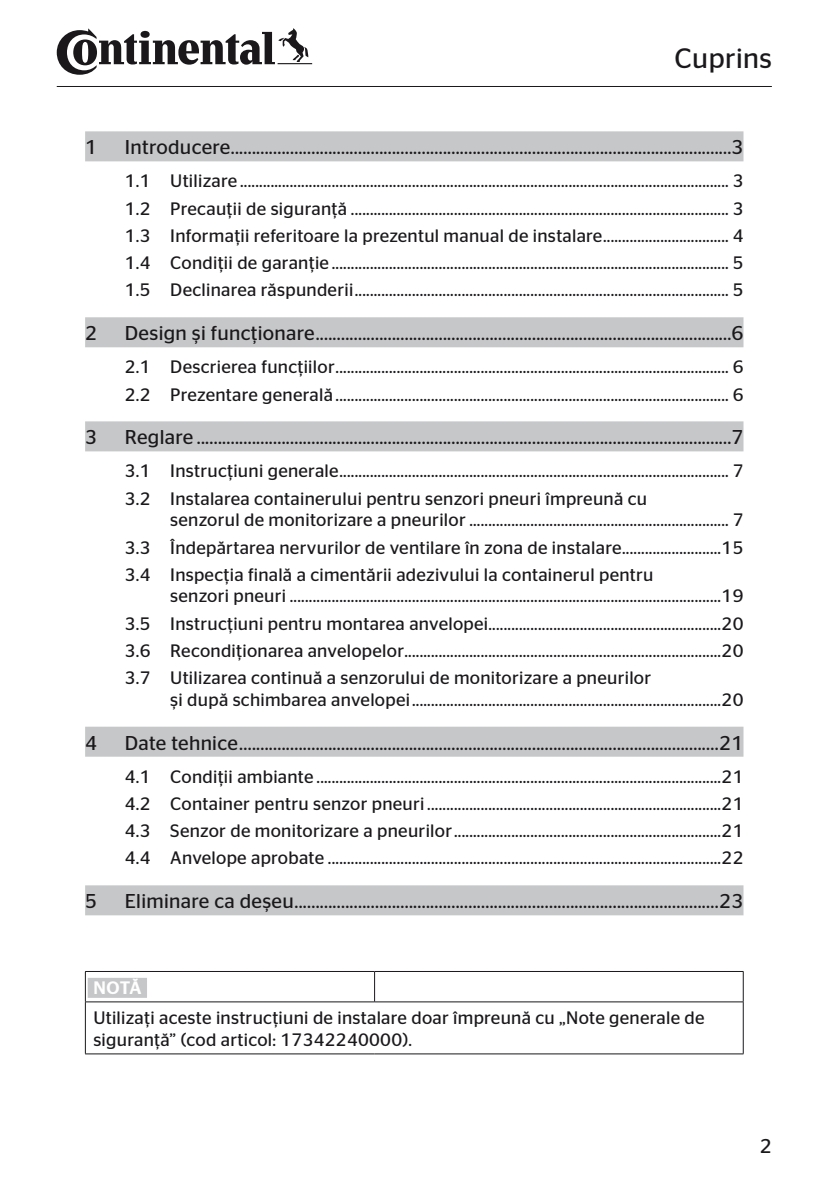
<style>
.page{position:relative;width:840px;height:1191px;background:#fff}
.page>*{position:absolute;margin:0;border:0;box-sizing:border-box;transform-origin:0 0}
.t1{font:28px "Continental Stag Sans";letter-spacing:.015em;color:#1a181b}
.t2{font:20px "Continental Stag Sans";letter-spacing:.015em;color:#1a181b}
.t3{font:18px/27.2px "Continental Stag Sans";letter-spacing:.015em;color:#1a181b;text-align:justify}
.t4{font:500 18px "Continental Stag Sans";color:#fff}
</style>
<div class="page">
<hr style="left:57px;top:86px;width:714px;height:1px;background:#1a181b">
<svg style="left:57px;top:28px;width:255px;height:47px"></svg>
<div style="left:85px;top:131px;width:658px;height:30px;background:#c6c7c9"></div>
<div style="left:85px;top:317px;width:658px;height:30px;background:#c6c7c9"></div>
<div style="left:85px;top:421px;width:658px;height:30px;background:#c6c7c9"></div>
<div style="left:85px;top:726px;width:658px;height:30px;background:#c6c7c9"></div>
<div style="left:85px;top:885px;width:658px;height:30px;background:#c6c7c9"></div>
<hr style="left:742px;top:1002px;width:1px;height:51px;background:#1a181b">
<hr style="left:85px;top:971px;width:289px;height:1px;background:#1a181b">
<hr style="left:85px;top:971px;width:1px;height:30px;background:#1a181b">
<hr style="left:374px;top:971px;width:369px;height:1px;background:#1a181b">
<hr style="left:374px;top:971px;width:1px;height:30px;background:#1a181b">
<hr style="left:742px;top:971px;width:1px;height:30px;background:#1a181b">
<hr style="left:85px;top:1001px;width:289px;height:1px;background:#1a181b">
<hr style="left:85px;top:1002px;width:1px;height:51px;background:#1a181b">
<hr style="left:374px;top:1001px;width:369px;height:1px;background:#1a181b">
<hr style="left:85px;top:1053px;width:289px;height:1px;background:#1a181b">
<hr style="left:374px;top:1053px;width:369px;height:1px;background:#1a181b">
<div style="left:88px;top:977px;width:59px;height:20px;background:#c6c7c9"></div>
<h1 class="t1" style="left:674px;top:42px;width:99px">Cuprins</h1>
<p class="t2" style="left:85px;top:136px;width:13px">1</p>
<p class="t2" style="left:125px;top:136px;width:619px">Introducere......................................................................................................................3</p>
<p class="t3" style="left:125px;top:167px;width:619px">1.1 Utilizare ................................................................................................................................ 3<br>1.2 Precauții de siguranță ................................................................................................... 3<br>1.3 Informații referitoare la prezentul manual de instalare................................. 4<br>1.4 Condiții de garanție ........................................................................................................ 5<br>1.5 Declinarea răspunderii.................................................................................................. 5</p>
<p class="t2" style="left:85px;top:322px;width:13px">2</p>
<p class="t2" style="left:125px;top:322px;width:619px">Design și funcționare..................................................................................................6</p>
<p class="t3" style="left:125px;top:353px;width:619px">2.1 Descrierea funcțiilor....................................................................................................... 6<br>2.2 Prezentare generală ....................................................................................................... 6</p>
<p class="t2" style="left:85px;top:426px;width:13px">3</p>
<p class="t2" style="left:125px;top:426px;width:619px">Reglare ..............................................................................................................................7</p>
<p class="t3" style="left:125px;top:457px;width:619px">3.1 Instrucțiuni generale...................................................................................................... 7<br>3.2 Instalarea containerului pentru senzori pneuri împreună cu</p>
<p class="t3" style="left:125px;top:506px;width:619px;text-indent:45px">senzorul de monitorizare a pneurilor .................................................................... 7<br>3.3 Îndepărtarea nervurilor de ventilare în zona de instalare..........................15<br>3.4 Inspecția finală a cimentării adezivului la containerul pentru</p>
<p class="t3" style="left:125px;top:582px;width:619px;text-indent:45px">senzori pneuri .................................................................................................................19<br>3.5 Instrucțiuni pentru montarea anvelopei.............................................................20<br>3.6 Recondiționarea anvelopelor...................................................................................20<br>3.7 Utilizarea continuă a senzorului de monitorizare a pneurilor</p>
<p class="t3" style="left:170px;top:686px;width:574px">și după schimbarea anvelopei.................................................................................20</p>
<p class="t2" style="left:85px;top:731px;width:13px">4</p>
<p class="t2" style="left:125px;top:731px;width:619px">Date tehnice.................................................................................................................21</p>
<p class="t3" style="left:125px;top:762px;width:619px">4.1 Condiții ambiante ..........................................................................................................21<br>4.2 Container pentru senzor pneuri .............................................................................21<br>4.3 Senzor de monitorizare a pneurilor......................................................................21<br>4.4 Anvelope aprobate .......................................................................................................22</p>
<p class="t2" style="left:85px;top:890px;width:13px">5</p>
<p class="t2" style="left:125px;top:890px;width:619px">Eliminare ca deșeu....................................................................................................23</p>
<p class="t4" style="left:93px;top:977px;width:50px">NOTĂ</p>
<p class="t3" style="left:93px;top:1007px;width:612px;line-height:21.6px">Utilizați aceste instrucțiuni de instalare doar împreună cu „Note generale de siguranță” (cod articol: 17342240000).</p>
<p class="t2" style="left:759px;top:1134px;width:13px">2</p>
</div>
